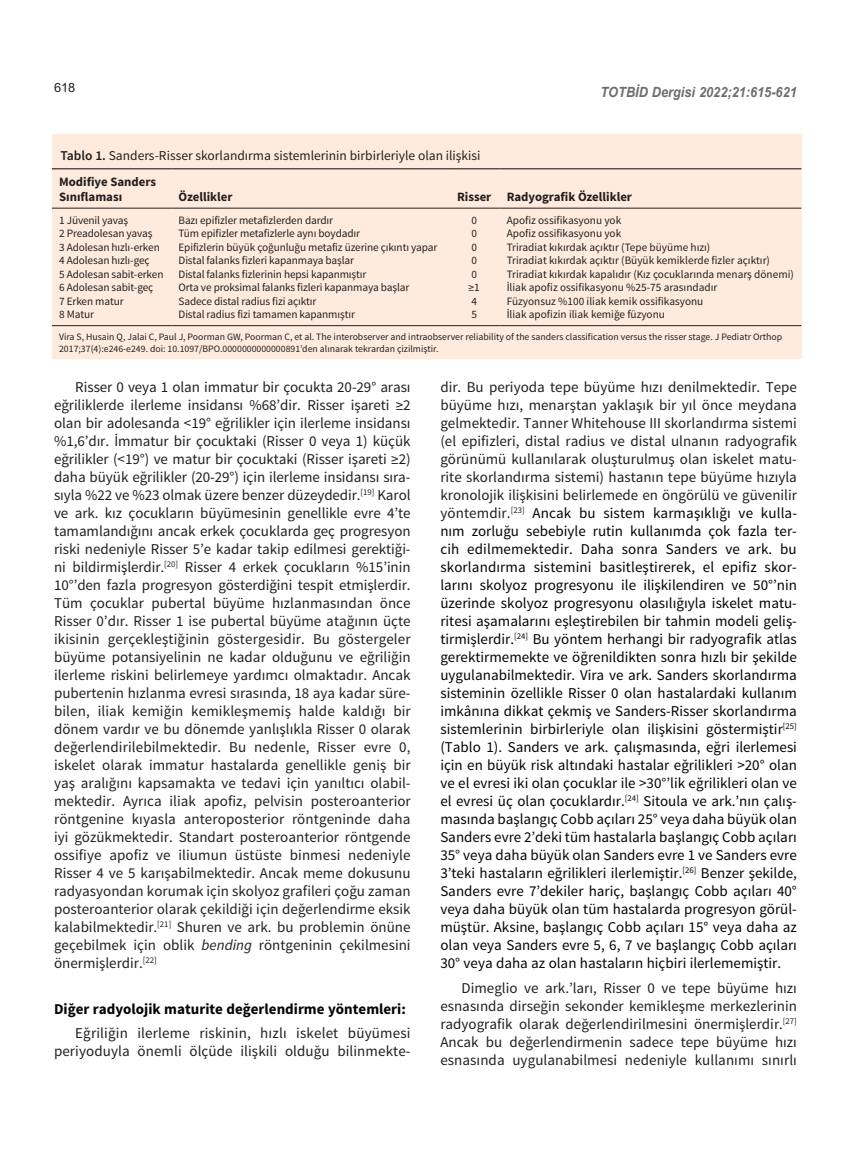
<style>
.page{position:relative;width:851px;height:1149px;background:#fff}
.page>*{position:absolute;margin:0;border:0;box-sizing:border-box;transform-origin:0 0}
.t1{font:15px/18px "Source Sans Pro";letter-spacing:.005em;color:#231f20;text-align:justify}
.t2{font:15px/18px "Source Sans Pro";color:#040503;text-align:justify}
.t3{font:700 15px "Source Sans Pro";color:#040503}
.t4{font:italic 700 14.1px "Arial";color:#6c6d70;scale:.91 1}
.t5{font:13.5px "Source Sans Pro";color:#231f20}
.t6{font:700 12.75px/15.3px "Source Sans Pro";color:#231f20}
.t7{font:12.75px "Arial SFMT";color:#231f20}
.t8{font:11.25px/13.5px "Source Sans Pro";letter-spacing:-.01em;color:#231f20}
.t9{font:9.75px/11.7px "Source Sans Pro";color:#231f20}
.s1{font-weight:600}
.s2{font-style:italic}
.s3{color:#231f20}
</style>
<div class="page">
<div style="left:52px;top:135px;width:749px;height:224px;background:#feebdd"></div>
<hr style="left:52px;top:168px;width:119px;height:1px;background:#231f20">
<hr style="left:171px;top:168px;width:278px;height:1px;background:#231f20">
<hr style="left:449px;top:168px;width:50px;height:1px;background:#231f20">
<hr style="left:499px;top:168px;width:302px;height:1px;background:#231f20">
<hr style="left:52px;top:208px;width:119px;height:1px;background:#231f20">
<hr style="left:171px;top:208px;width:278px;height:1px;background:#231f20">
<hr style="left:449px;top:208px;width:50px;height:1px;background:#231f20">
<hr style="left:499px;top:208px;width:302px;height:1px;background:#231f20">
<hr style="left:52px;top:325px;width:119px;height:1px;background:#231f20">
<hr style="left:171px;top:325px;width:278px;height:1px;background:#231f20">
<hr style="left:449px;top:325px;width:50px;height:1px;background:#231f20">
<hr style="left:499px;top:325px;width:302px;height:1px;background:#231f20">
<p class="t7" style="left:54px;top:80px;width:23px">618</p>
<p class="t4" style="left:600px;top:82px;width:217px">TOTBİD Dergisi 2022;21:615-621</p>
<p class="t5" style="left:60px;top:147px;width:421px"><span class="s1">Tablo 1.</span> Sanders-Risser skorlandırma sistemlerinin birbirleriyle olan ilişkisi</p>
<p class="t6" style="left:59px;top:174px;width:98px">Modifiye Sanders<br>Sınıflaması</p>
<p class="t6" style="left:178px;top:189px;width:55px">Özellikler</p>
<p class="t6" style="left:457px;top:189px;width:176px">Risser Radyografik Özellikler</p>
<p class="t8" style="left:59px;top:213px;width:106px">1 Jüvenil yavaş<br>2 Preadolesan yavaş<br>3 Adolesan hızlı-erken<br>4 Adolesan hızlı-geç<br>5 Adolesan sabit-erken<br>6 Adolesan sabit-geç<br>7 Erken matur<br>8 Matur</p>
<p class="t8" style="left:178px;top:213px;width:260px">Bazı epifizler metafizlerden dardır<br>Tüm epifizler metafizlerle aynı boydadır<br>Epifizlerin büyük çoğunluğu metafiz üzerine çıkıntı yapar Distal falanks fizleri kapanmaya başlar<br>Distal falanks fizlerinin hepsi kapanmıştır<br>Orta ve proksimal falanks fizleri kapanmaya başlar Sadece distal radius fizi açıktır<br>Distal radius fizi tamamen kapanmıştır</p>
<p class="t8" style="left:468px;top:213px;width:13px">0<br>0<br>0<br>0<br>0 ≥1<br>4<br>5</p>
<p class="t8" style="left:506px;top:213px;width:288px">Apofiz ossifikasyonu yok<br>Apofiz ossifikasyonu yok<br>Triradiat kıkırdak açıktır (Tepe büyüme hızı)<br>Triradiat kıkırdak açıktır (Büyük kemiklerde fizler açıktır)<br>Triradiat kıkırdak kapalıdır (Kız çocuklarında menarş dönemi)<br>İliak apofiz ossifikasyonu %25-75 arasındadır<br>Füzyonsuz %100 iliak kemik ossifikasyonu<br>İliak apofizin iliak kemiğe füzyonu</p>
<p class="t9" style="left:59px;top:331px;width:724px">Vira S, Husain Q, Jalai C, Paul J, Poorman GW, Poorman C, et al. The interobserver and intraobserver reliability of the sanders classification versus the risser stage. J Pediatr Orthop<br>2017;37(4):e246-e249. doi: 10.1097/BPO.0000000000000891’den alınarak tekrardan çizilmiştir.</p>
<p class="t1" style="left:54px;top:378px;width:358px;text-indent:21px">Risser 0 veya 1 olan immatur bir çocukta 20-29° arası eğriliklerde ilerleme insidansı %68’dir. Risser işareti ≥2 olan bir adolesanda &lt;19° eğrilikler için ilerleme insidansı %1,6’dır. İmmatur bir çocuktaki (Risser 0 veya 1) küçük eğrilikler (&lt;19°) ve matur bir çocuktaki (Risser işareti ≥2) daha büyük eğrilikler (20-29°) için ilerleme insidansı sıra&shy;sıyla %22 ve %23 olmak üzere benzer düzeydedir.<sup>[19]</sup> Karol ve ark. kız çocukların büyümesinin genellikle evre 4’te tamamlandığını ancak erkek çocuklarda geç progresyon riski nedeniyle Risser 5’e kadar takip edilmesi gerektiği&shy;ni bildirmişlerdir.<sup>[20]</sup> Risser 4 erkek çocukların %15’inin 10°’den fazla progresyon gösterdiğini tespit etmişlerdir.<br>Tüm çocuklar pubertal büyüme hızlanmasından önce Risser 0’dır. Risser 1 ise pubertal büyüme atağının üçte ikisinin gerçekleştiğinin göstergesidir. Bu göstergeler büyüme potansiyelinin ne kadar olduğunu ve eğriliğin ilerleme riskini belirlemeye yardımcı olmaktadır. Ancak pubertenin hızlanma evresi sırasında, 18 aya kadar süre&shy;bilen, iliak kemiğin kemikleşmemiş halde kaldığı bir dönem vardır ve bu dönemde yanlışlıkla Risser 0 olarak değerlendirilebilmektedir. Bu nedenle, Risser evre 0, iskelet olarak immatur hastalarda genellikle geniş bir yaş aralığını kapsamakta ve tedavi için yanıltıcı olabil&shy;mektedir. Ayrıca iliak apofiz, pelvisin posteroanterior röntgenine kıyasla anteroposterior röntgeninde daha iyi gözükmektedir. Standart posteroanterior röntgende ossifiye apofiz ve iliumun üstüste binmesi nedeniyle Risser 4 ve 5 karışabilmektedir. Ancak meme dokusunu radyasyondan korumak için skolyoz grafileri çoğu zaman posteroanterior olarak çekildiği için değerlendirme eksik kalabilmektedir.<sup>[21]</sup> Shuren ve ark. bu problemin önüne geçebilmek için oblik <span class="s2">bending</span> röntgeninin çekilmesini önermişlerdir.<sup>[22]</sup></p>
<p class="t3" style="left:54px;top:998px;width:353px">Diğer radyolojik maturite değerlendirme yöntemleri:</p>
<p class="t1" style="left:54px;top:1024px;width:358px;text-align:right">Eğriliğin ilerleme riskinin, hızlı iskelet büyümesi periyoduyla önemli ölçüde ilişkili olduğu bilinmekte-</p>
<p class="t2" style="left:440px;top:378px;width:358px"><span class="s3">dir. Bu periyoda tepe büyüme hızı denilmektedir. Tepe büyüme hızı, menarştan yaklaşık bir yıl önce meydana gelmektedir. Tanner Whitehouse III skorlandırma sistemi (el epifizleri, distal radius ve distal ulnanın radyografik görünümü kullanılarak oluşturulmuş olan iskelet matu&shy;rite skorlandırma sistemi) hastanın tepe büyüme hızıyla kronolojik ilişkisini belirlemede en öngörülü ve güvenilir yöntemdir.</span><sup>[23]</sup> Ancak bu sistem karmaşıklığı ve kulla&shy;nım zorluğu sebebiyle rutin kullanımda çok fazla ter&shy;cih edilmemektedir. Daha sonra Sanders ve ark. bu skorlandırma sistemini basitleştirerek, el epifiz skor&shy;larını skolyoz progresyonu ile ilişkilendiren ve 50°’nin üzerinde skolyoz progresyonu olasılığıyla iskelet matu&shy;ritesi aşamalarını eşleştirebilen bir tahmin modeli geliş&shy;tirmişlerdir.<sup>[24]</sup> Bu yöntem herhangi bir radyografik atlas gerektirmemekte ve öğrenildikten sonra hızlı bir şekilde uygulanabilmektedir. Vira ve ark. Sanders skorlandırma sisteminin özellikle Risser 0 olan hastalardaki kullanım imkânına dikkat çekmiş ve Sanders-Risser skorlandırma sistemlerinin birbirleriyle olan ilişkisini göstermiştir<sup>[25] </sup>(Tablo 1). Sanders ve ark. çalışmasında, eğri ilerlemesi için en büyük risk altındaki hastalar eğrilikleri &gt;20° olan ve el evresi iki olan çocuklar ile &gt;30°’lik eğrilikleri olan ve el evresi üç olan çocuklardır.<sup>[24]</sup> Sitoula ve ark.’nın çalış&shy;masında başlangıç Cobb açıları 25° veya daha büyük olan Sanders evre 2’deki tüm hastalarla başlangıç Cobb açıları 35° veya daha büyük olan Sanders evre 1 ve Sanders evre 3’teki hastaların eğrilikleri ilerlemiştir.<sup>[26]</sup> Benzer şekilde, Sanders evre 7’dekiler hariç, başlangıç Cobb açıları 40° veya daha büyük olan tüm hastalarda progresyon görül&shy;müştür. Aksine, başlangıç Cobb açıları 15° veya daha az olan veya Sanders evre 5, 6, 7 ve başlangıç Cobb açıları 30° veya daha az olan hastaların hiçbiri ilerlememiştir.</p>
<p class="t1" style="left:440px;top:978px;width:358px;text-indent:21px">Dimeglio ve ark.’ları, Risser 0 ve tepe büyüme hızı esnasında dirseğin sekonder kemikleşme merkezlerinin radyografik olarak değerlendirilmesini önermişlerdir.<sup>[27] </sup>Ancak bu değerlendirmenin sadece tepe büyüme hızı esnasında uygulanabilmesi nedeniyle kullanımı sınırlı</p>
</div>
